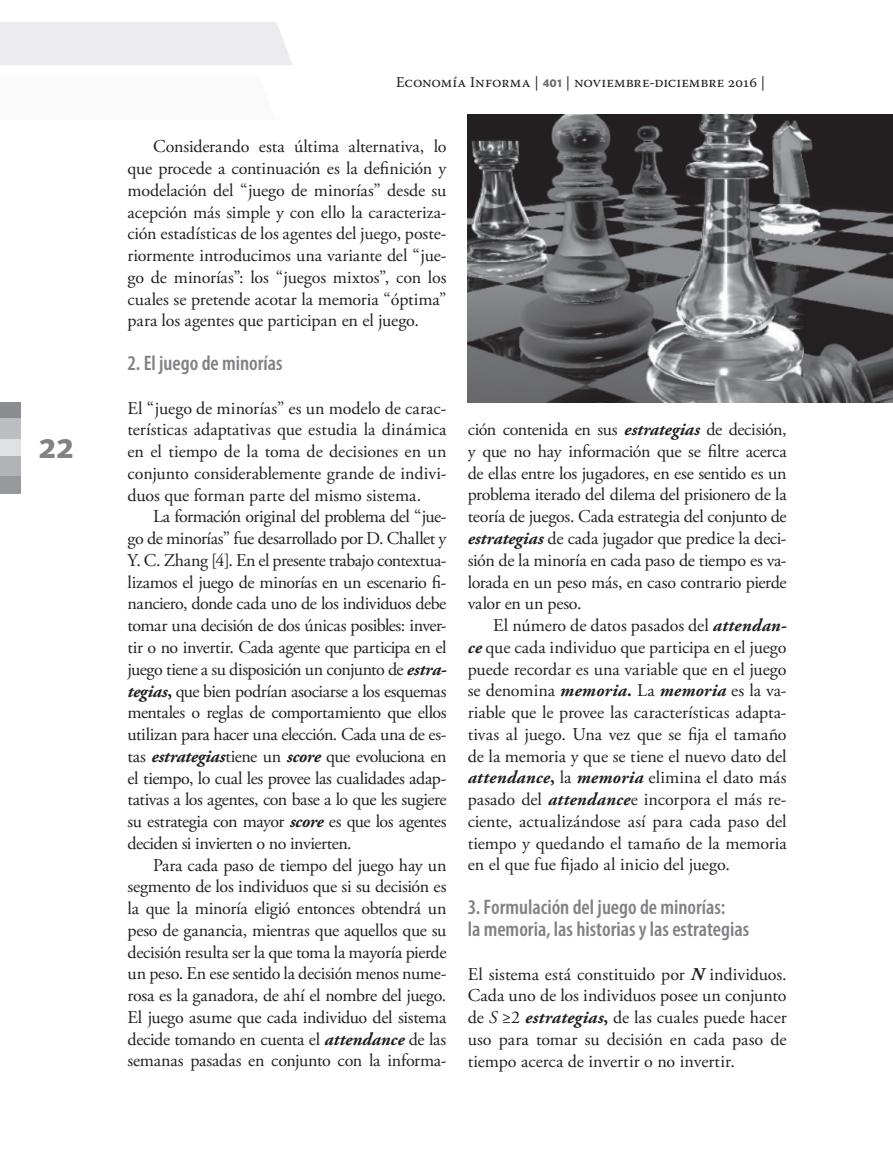
<style>
.page{position:relative;width:893px;height:1149px;background:#fff}
.page>*{position:absolute;margin:0;border:0;box-sizing:border-box;transform-origin:0 0}
.t1{font:700 36px "Karmina Sans";color:#808285}
.t2{font:600 condensed 21px/21.8px "Myriad Pro";color:#808285}
.t3{font:18px/21.8px "Adobe Garamond Pro";letter-spacing:-.01em;color:#231f20;text-align:justify}
.t4{font:15px "Warnock Pro";letter-spacing:.005em;color:#231f20}
.s1{font-family:"Karmina Sans";font-weight:700;color:#6c6d70}
.s2{font-weight:700;font-style:italic}
.s3{font-weight:700}
.s4{font-style:italic}
</style>
<div class="page">
<div style="left:0;top:22px;width:292px;height:43px;background:#ececee"></div>
<div style="left:0;top:401px;width:20px;height:17px;background:#8b8d90"></div>
<svg style="left:0;top:418px;width:20px;height:75px"></svg>
<img style="left:468px;top:114px;width:425px;height:288px">
<h1 class="t1" style="left:39px;top:426px;width:37px">22</h1>
<p class="t4" style="left:396px;top:73px;width:371px">Economía Informa | <span class="s1">401</span> | noviembre-diciembre 2016 |</p>
<p class="t3" style="left:128px;top:136px;width:320px;text-indent:26px">Considerando esta última alternativa, lo que procede a continuación es la definición y modelación del “juego de minorías” desde su acepción más simple y con ello la caracteriza&shy;ción estadísticas de los agentes del juego, poste&shy;riormente introducimos una variante del “jue&shy;go de minorías”: los “juegos mixtos”, con los cuales se pretende acotar la memoria “óptima” para los agentes que participan en el juego.</p>
<p class="t2" style="left:128px;top:352px;width:156px">2. El juego de minorías</p>
<p class="t3" style="left:128px;top:397px;width:320px">El “juego de minorías” es un modelo de carac&shy;terísticas adaptativas que estudia la dinámica en el tiempo de la toma de decisiones en un conjunto considerablemente grande de indivi&shy;duos que forman parte del mismo sistema.</p>
<p class="t3" style="left:128px;top:506px;width:320px;text-indent:26px">La formación original del problema del “jue&shy;go de minorías” fue desarrollado por D. Challet y Y. C. Zhang [4]. En el presente trabajo contextua&shy;lizamos el juego de minorías en un escenario fi&shy;nanciero, donde cada uno de los individuos debe tomar una decisión de dos únicas posibles: inver&shy;tir o no invertir. Cada agente que participa en el juego tiene a su disposición un conjunto de <span class="s2">estra&shy;tegias</span><span class="s3">,</span> que bien podrían asociarse a los esquemas mentales o reglas de comportamiento que ellos utilizan para hacer una elección. Cada una de es&shy;tas <span class="s2">estrategias</span>tiene un <span class="s2">score</span> que evoluciona en el tiempo, lo cual les provee las cualidades adap&shy;tativas a los agentes, con base a lo que les sugiere su estrategia con mayor <span class="s2">score</span> es que los agentes deciden si invierten o no invierten.</p>
<p class="t3" style="left:128px;top:854px;width:320px;text-indent:26px">Para cada paso de tiempo del juego hay un segmento de los individuos que si su decisión es la que la minoría eligió entonces obtendrá un peso de ganancia, mientras que aquellos que su decisión resulta ser la que toma la mayoría pierde un peso. En ese sentido la decisión menos nume&shy;rosa es la ganadora, de ahí el nombre del juego.<br>El juego asume que cada individuo del sistema decide tomando en cuenta el <span class="s2">attendance</span> de las semanas pasadas en conjunto con la informa-</p>
<p class="t3" style="left:468px;top:419px;width:320px">ción contenida en sus <span class="s2">estrategias</span> de decisión, y que no hay información que se filtre acerca de ellas entre los jugadores, en ese sentido es un problema iterado del dilema del prisionero de la teoría de juegos. Cada estrategia del conjunto de <span class="s2">estrategias</span> de cada jugador que predice la deci&shy;sión de la minoría en cada paso de tiempo es va&shy;lorada en un peso más, en caso contrario pierde valor en un peso.</p>
<p class="t3" style="left:468px;top:615px;width:320px;text-indent:26px">El número de datos pasados del <span class="s2">attendan&shy;ce</span> que cada individuo que participa en el juego puede recordar es una variable que en el juego se denomina <span class="s2">memoria.</span> La <span class="s2">memoria</span> es la va&shy;riable que le provee las características adapta&shy;tivas al juego. Una vez que se fija el tamaño de la memoria y que se tiene el nuevo dato del <span class="s2">attendance</span><span class="s3">,</span> la <span class="s2">memoria</span> elimina el dato más pasado del <span class="s2">attendance</span>e incorpora el más re&shy;ciente, actualizándose así para cada paso del tiempo y quedando el tamaño de la memoria en el que fue fijado al inicio del juego.</p>
<p class="t2" style="left:468px;top:895px;width:283px">3. Formulación del juego de minorías:<br>la memoria, las historias y las estrategias</p>
<p class="t3" style="left:468px;top:963px;width:320px">El sistema está constituido por <span class="s2">N</span> individuos.<br>Cada uno de los individuos posee un conjunto de <span class="s4">S</span> ≥2 <span class="s2">estrategias</span><span class="s3">,</span> de las cuales puede hacer uso para tomar su decisión en cada paso de tiempo acerca de invertir o no invertir.</p>
</div>
